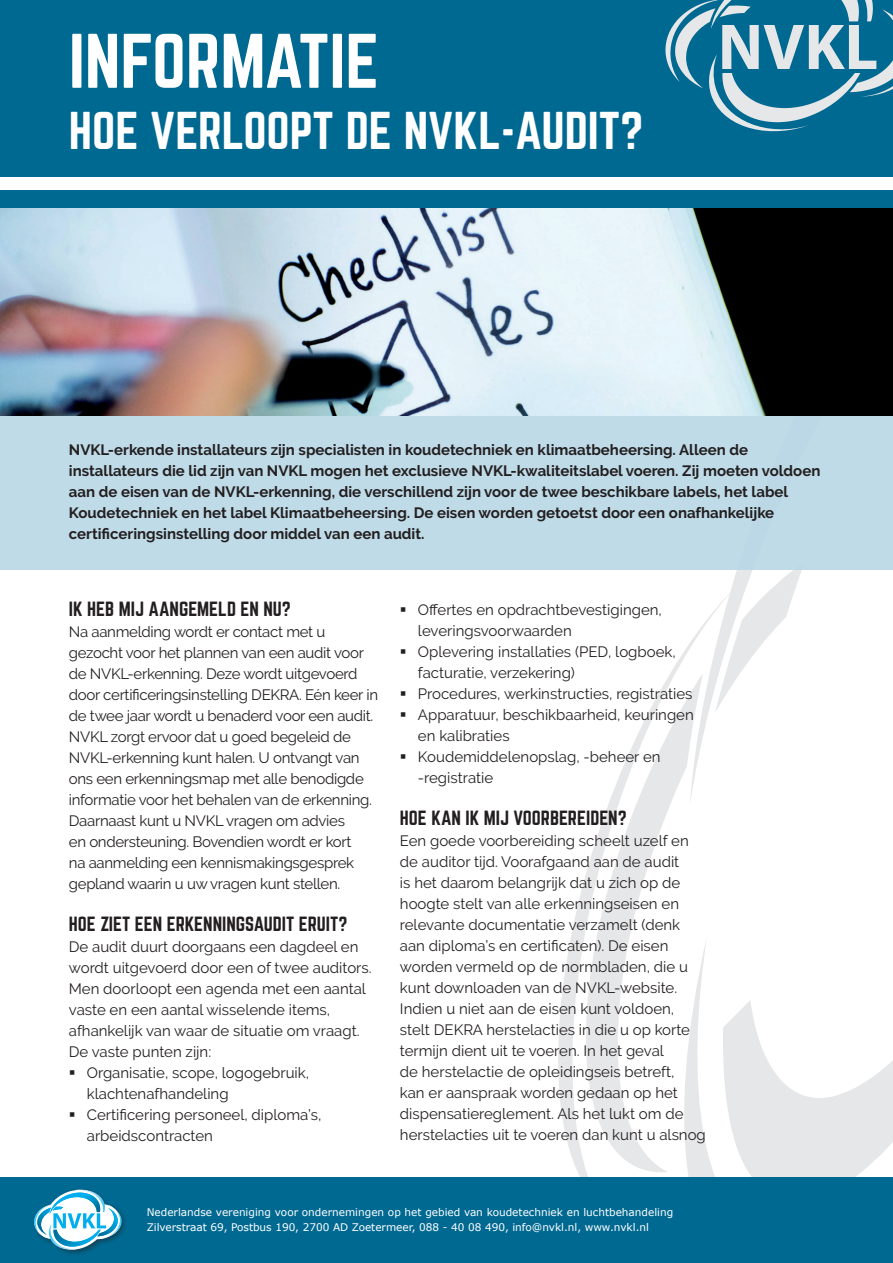
<style>
.page{position:relative;width:893px;height:1263px;background:#fff}
.page>*{position:absolute;margin:0;border:0;box-sizing:border-box;transform-origin:0 0}
.t1{font:67.5px "Norwester";color:#fff}
.t2{font:46.5px "Norwester";color:#fff}
.t3{font:18px "Norwester";color:#231f20}
.t4{font:15px/21px "Raleway";color:#231f20}
.t5{font:15px/21px "Raleway";letter-spacing:-.02em;color:#231f20}
.t6{font:700 15px/21px "Raleway";color:#231f20}
.t7{font:10.5px/15px "Verdana";color:#fff}
</style>
<div class="page">
<svg style="left:555px;top:176px;width:338px;height:1001px"></svg>
<img style="left:0;top:207px;width:893px;height:209px">
<div style="left:0;top:416px;width:893px;height:154px;background:#bfdbe8"></div>
<div style="left:0;top:0;width:893px;height:176px;background:#006991"></div>
<div style="left:0;top:190px;width:893px;height:17px;background:#006991"></div>
<svg style="left:665px;top:0;width:228px;height:132px"></svg>
<div style="left:0;top:1177px;width:893px;height:86px;background:#006991"></div>
<div style="left:32px;top:1188px;width:95px;height:68px;background:#231f20;opacity:.5"></div>
<svg style="left:34px;top:1188px;width:88px;height:64px"></svg>
<h1 class="t1" style="left:69px;top:29px;width:312px">INFORMATIE</h1>
<h2 class="t2" style="left:69px;top:109px;width:576px">HOE VERLOOPT DE NVKL-AUDIT?</h2>
<p class="t6" style="left:69px;top:440px;width:753px">NVKL-erkende installateurs zijn specialisten in koudetechniek en klimaatbeheersing. Alleen de installateurs die lid zijn van NVKL mogen het exclusieve NVKL-kwaliteitslabel voeren. Zij moeten voldoen aan de eisen van de NVKL-erkenning, die verschillend zijn voor de twee beschikbare labels, het label Koudetechniek en het label Klimaatbeheersing. De eisen worden getoetst door een onafhankelijke certificeringsinstelling door middel van een audit.</p>
<p class="t3" style="left:69px;top:600px;width:224px">IK HEB MIJ AANGEMELD EN NU?</p>
<p class="t5" style="left:69px;top:621px;width:311px">Na aanmelding wordt er contact met u gezocht voor het plannen van een audit voor de NVKL-erkenning. Deze wordt uitgevoerd door certificeringsinstelling DEKRA. Eén keer in de twee jaar wordt u benaderd voor een audit.<br>NVKL zorgt ervoor dat u goed begeleid de NVKL-erkenning kunt halen. U ontvangt van ons een erkenningsmap met alle benodigde informatie voor het behalen van de erkenning.<br>Daarnaast kunt u NVKL vragen om advies<br>en ondersteuning. Bovendien wordt er kort<br>na aanmelding een kennismakingsgesprek gepland waarin u uw vragen kunt stellen.</p>
<p class="t3" style="left:69px;top:915px;width:280px">HOE ZIET EEN ERKENNINGSAUDIT ERUIT?</p>
<p class="t4" style="left:69px;top:936px;width:304px">De audit duurt doorgaans een dagdeel en wordt uitgevoerd door een of twee auditors.<br>Men doorloopt een agenda met een aantal vaste en een aantal wisselende items, afhankelijk van waar de situatie om vraagt.<br>De vaste punten zijn:</p>
<p class="t4" style="left:87px;top:1062px;width:224px;text-indent:-18px">▪ Organisatie, scope, logogebruik, klachtenafhandeling</p>
<p class="t4" style="left:87px;top:1104px;width:236px;text-indent:-18px">▪ Certificering personeel, diploma’s, arbeidscontracten</p>
<p class="t4" style="left:418px;top:599px;width:246px;text-indent:-18px">▪ Offertes en opdrachtbevestigingen, leveringsvoorwaarden</p>
<p class="t4" style="left:418px;top:641px;width:259px;text-indent:-18px">▪ Oplevering installaties (PED, logboek, facturatie, verzekering)</p>
<p class="t4" style="left:400px;top:683px;width:294px">▪ Procedures, werkinstructies, registraties</p>
<p class="t4" style="left:418px;top:704px;width:277px;text-indent:-18px">▪ Apparatuur, beschikbaarheid, keuringen en kalibraties</p>
<p class="t4" style="left:418px;top:746px;width:244px;text-indent:-18px">▪ Koudemiddelenopslag, -beheer en -registratie</p>
<p class="t3" style="left:400px;top:810px;width:228px">HOE KAN IK MIJ VOORBEREIDEN?</p>
<p class="t4" style="left:400px;top:830px;width:307px">Een goede voorbereiding scheelt uzelf en de auditor tijd. Voorafgaand aan de audit<br>is het daarom belangrijk dat u zich op de hoogte stelt van alle erkenningseisen en relevante documentatie verzamelt (denk aan diploma’s en certificaten). De eisen worden vermeld op de normbladen, die u kunt downloaden van de NVKL-website.<br>Indien u niet aan de eisen kunt voldoen, stelt DEKRA herstelacties in die u op korte termijn dient uit te voeren. In het geval<br>de herstelactie de opleidingseis betreft,<br>kan er aanspraak worden gedaan op het dispensatiereglement. Als het lukt om de herstelacties uit te voeren dan kunt u alsnog</p>
<p class="t7" style="left:147px;top:1204px;width:528px">Nederlandse vereniging voor ondernemingen op het gebied van koudetechniek en luchtbehandeling<br>Zilverstraat 69, Postbus 190, 2700 AD Zoetermeer, 088 - 40 08 490, info@nvkl.nl, www.nvkl.nl</p>
</div>
